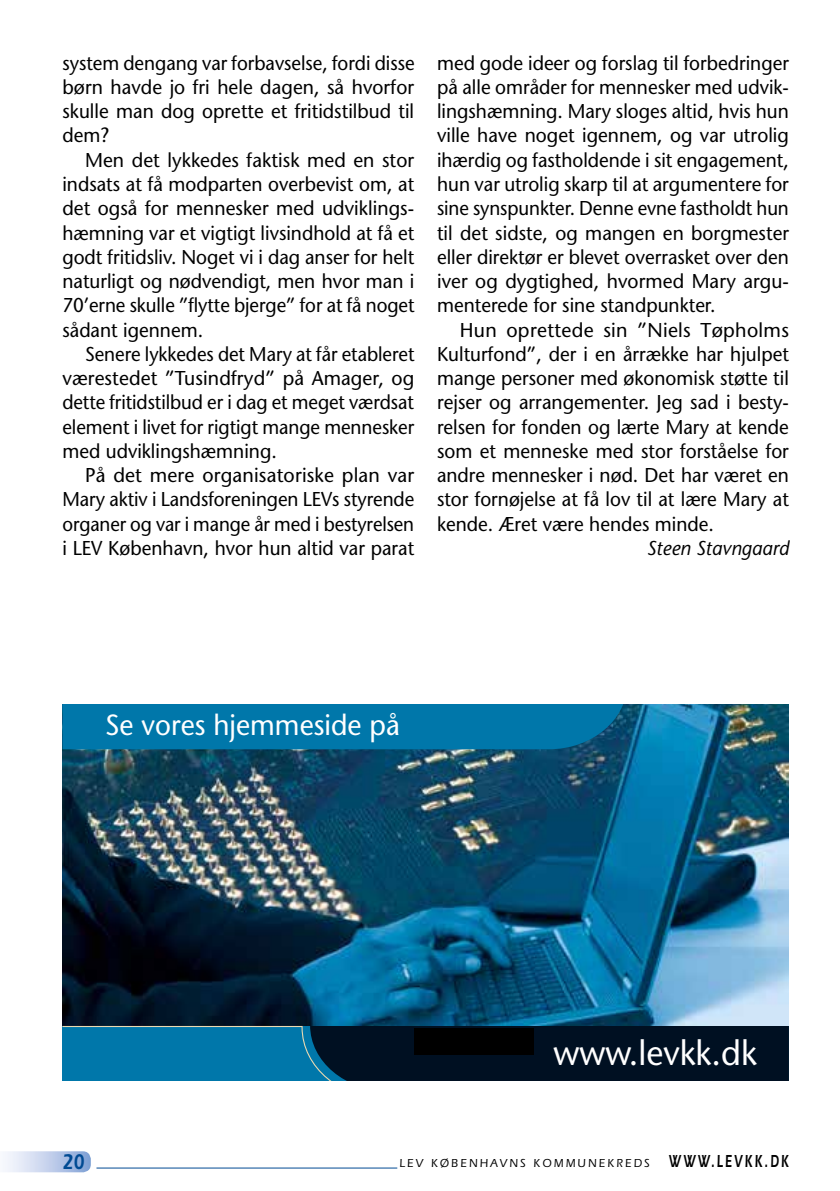
<style>
.page{position:relative;width:840px;height:1191px;background:#fff}
.page>*{position:absolute;margin:0;border:0;box-sizing:border-box;transform-origin:0 0}
.t1{font:35px "Stone Sans LT";color:#fff;scale:.95 1}
.t2{font:29px "Stone Sans LT";color:#fff;scale:.95 1}
.t3{font:600 22px "ITC Eras LT";color:#004a93;scale:.8 1}
.t4{font:20px/24.2px "Stone Sans LT";color:#000;text-align:justify}
.t5{font:20px/24.2px "Stone Sans LT";color:#000;text-align:justify;scale:.95 1}
.t6{font:20px/24.2px "Stone Sans LT";color:#000;text-align:justify;scale:.94 1}
.t7{font:20px/24.2px "Stone Sans LT";color:#000;text-align:justify;scale:.96 1}
.t8{font:italic 20px "Stone Sans LT";color:#000;scale:.95 1}
.t9{font:500 12px "ITC Eras LT";letter-spacing:.2em;color:#000;scale:.95 1}
.s1{font-weight:600;font-size:18px}
</style>
<div class="page">
<svg style="left:5px;top:1151px;width:86px;height:21px;background:#c3d1eb"></svg>
<hr style="left:96px;top:1167px;width:301px;height:1px;background:#004a93">
<img style="left:62px;top:705px;width:726px;height:320px">
<div style="left:62px;top:705px;width:564px;height:44px;background:#07a"></div>
<svg style="left:62px;top:1025px;width:726px;height:55px;background:#033957"></svg>
<div style="left:414px;top:1028px;width:119px;height:27px;background:#000"></div>
<p class="t6" style="left:62px;top:51px;width:376px">system dengang var forbavselse, fordi disse børn havde jo fri hele dagen, så hvorfor skulle man dog oprette et fritidstilbud til dem?</p>
<p class="t7" style="left:62px;top:148px;width:368px;text-indent:23px">Men det lykkedes faktisk med en stor indsats at få modparten overbevist om, at det også for mennesker med udviklings&shy;hæmning var et vigtigt livsindhold at få et godt fritidsliv. Noget vi i dag anser for helt naturligt og nødvendigt, men hvor man i 70’erne skulle ”flytte bjerge” for at få noget sådant igennem.</p>
<p class="t6" style="left:62px;top:342px;width:376px;text-indent:23px">Senere lykkedes det Mary at får etableret værestedet ”Tusindfryd” på Amager, og dette fritidstilbud er i dag et meget værdsat element i livet for rigtigt mange mennesker med udviklingshæmning.</p>
<p class="t4" style="left:62px;top:463px;width:353px;text-indent:23px">På det mere organisatoriske plan var Mary aktiv i Landsforeningen LEVs styrende organer og var i mange år med i bestyrelsen i LEV København, hvor hun altid var parat</p>
<p class="t5" style="left:437px;top:51px;width:372px">med gode ideer og forslag til forbedringer på alle områder for mennesker med udvik&shy;lingshæmning. Mary sloges altid, hvis hun ville have noget igennem, og var utrolig ihærdig og fastholdende i sit engagement, hun var utrolig skarp til at argumentere for sine synspunkter. Denne evne fastholdt hun til det sidste, og mangen en borgmester eller direktør er blevet overrasket over den iver og dygtighed, hvormed Mary argu&shy;menterede for sine standpunkter.</p>
<p class="t4" style="left:437px;top:317px;width:353px;text-indent:23px">Hun oprettede sin ”Niels Tøpholms Kulturfond”, der i en årrække har hjulpet mange personer med økonomisk støtte til rejser og arrangementer. Jeg sad i besty&shy;relsen for fonden og lærte Mary at kende som et menneske med stor forståelse for andre mennesker i nød. Det har været en stor fornøjelse at få lov til at lære Mary at kende. Æret være hendes minde.</p>
<p class="t8" style="left:646px;top:536px;width:151px">Steen Stavngaard</p>
<h2 class="t2" style="left:105px;top:708px;width:311px">Se vores hjemmeside på</h2>
<h1 class="t1" style="left:553px;top:1031px;width:216px">www.levkk.dk</h1>
<p class="t3" style="left:62px;top:1148px;width:29px">20</p>
<p class="t9" style="left:399px;top:1156px;width:411px">LEV KØBENHAVNS KOMMUNEKREDS <span class="s1">WWW.LEVKK.DK</span></p>
</div>
